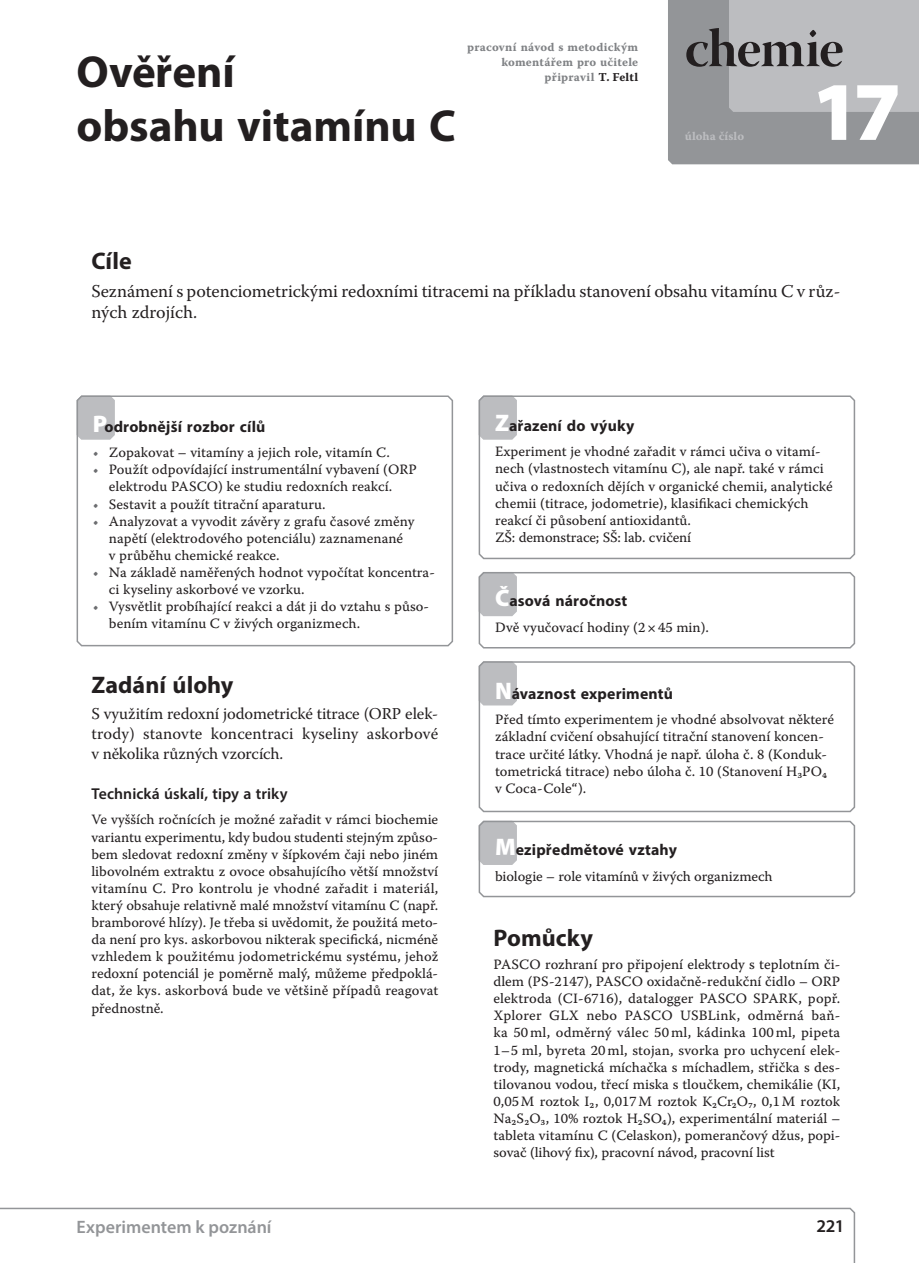
<style>
.page{position:relative;width:919px;height:1263px;background:#fff}
.page>*{position:absolute;margin:0;border:0;box-sizing:border-box;transform-origin:0 0}
.Číslo_úlohy{font:900 84px "Myriad Pro";color:#fff}
.Název_předmětu{font:54px "Warnock Pro Bold Disp";letter-spacing:-.02em;color:#231f20}
.Název_úlohy{font:700 45px/54px "Myriad Pro";color:#231f20}
.Zadání_úlohy-Motivac{font:700 24px "Myriad Pro";letter-spacing:.005em;color:#231f20}
.Cíle_nadpis{font:700 24px "Myriad Pro";color:#231f20}
.Cíle_text{font:18px/21.6px "Warnock Pro";letter-spacing:-.005em;color:#231f20}
.Zápatí_Expoz{font:600 18px "Myriad Pro";color:#939598}
.Zápatí_číslo_strany{font:600 18px "Myriad Pro";color:#231f20}
.Zadání_úlohy-Motivac-2{font:16.5px/19.8px "Warnock Pro";color:#231f20;text-align:justify}
.Úvodní_rámeček_nadpi{font:700 15.75px "Myriad Pro";letter-spacing:.01em;color:#231f20}
.Technická_úskalí_a_s{font:600 15.75px "Myriad Pro";letter-spacing:.005em;color:#231f20}
.Pomůcky_text{font:14.25px/17.1px "Warnock Pro Capt";color:#231f20}
.Technická_úskalí_a_s-2{font:14.25px/17.1px "Warnock Pro Capt";letter-spacing:.005em;color:#231f20;text-align:justify}
.Úvodní_rámeček_text{font:14.25px/17.1px "Warnock Pro Capt";color:#231f20}
.Text_pracovní_návod{font:12px/14.4px "Warnock Pro Bold Capt";letter-spacing:.015em;color:#808285;text-align:right}
.t1{font:12px "Warnock Pro Bold Capt";color:#bcbdc0}
.s1{color:#231f20}
.s2{font-weight:900;font-size:24px;color:#fff}
.s3{color:#6c6d70}
</style>
<div class="page">
<svg style="left:668px;top:0;width:250px;height:164px;background:#a7a8ab"></svg>
<svg style="left:0;top:1207px;width:855px;height:56px"></svg>
<svg style="left:478px;top:395px;width:377px;height:165px"></svg>
<svg style="left:478px;top:572px;width:377px;height:77px"></svg>
<svg style="left:478px;top:661px;width:377px;height:152px"></svg>
<svg style="left:76px;top:395px;width:378px;height:252px"></svg>
<svg style="left:478px;top:820px;width:377px;height:78px"></svg>
<p class="Název_úlohy" style="left:77px;top:43px;width:381px">Ověření<br>obsahu vitamínu C</p>
<p class="Text_pracovní_návod" style="left:467px;top:40px;width:172px">pracovní návod s metodickým komentářem pro učitele</p>
<p class="Text_pracovní_návod" style="left:544px;top:70px;width:95px">připravil <span class="s1">T. Feltl</span></p>
<p class="Název_předmětu" style="left:685px;top:16px;width:160px">chemie</p>
<p class="t1" style="left:685px;top:129px;width:61px">úloha číslo</p>
<p class="Číslo_úlohy" style="left:811px;top:64px;width:91px">17</p>
<p class="Cíle_nadpis" style="left:91px;top:245px;width:42px">Cíle</p>
<p class="Cíle_text" style="left:91px;top:280px;width:750px">Seznámení s potenciometrickými redoxními titracemi na příkladu stanovení obsahu vitamínu C v růz&shy;ných zdrojích.</p>
<p class="Úvodní_rámeček_nadpi" style="left:93px;top:416px;width:174px"><span class="s2">P</span>odrobnější rozbor cílů</p>
<p class="Pomůcky_text" style="left:93px;top:444px;width:298px"><span class="s3">•</span> Zopakovat – vitamíny a jejich role, vitamín C.</p>
<p class="Pomůcky_text" style="left:93px;top:461px;width:325px;text-align:center"><span class="s3">•</span> Použít odpovídající instrumentální vybavení (ORP elektrodu PASCO) ke studiu redoxních reakcí.</p>
<p class="Pomůcky_text" style="left:93px;top:495px;width:234px"><span class="s3">•</span> Sestavit a použít titrační aparaturu.</p>
<p class="Pomůcky_text" style="left:109px;top:512px;width:307px;text-indent:-16px"><span class="s3">•</span> Analyzovat a vyvodit závěry z grafu časové změny napětí (elektrodového potenciálu) zaznamenané<br>v průběhu chemické reakce.</p>
<p class="Pomůcky_text" style="left:109px;top:563px;width:327px;text-indent:-16px"><span class="s3">•</span> Na základě naměřených hodnot vypočítat koncentra&shy;ci kyseliny askorbové ve vzorku.</p>
<p class="Pomůcky_text" style="left:109px;top:598px;width:322px;text-indent:-16px"><span class="s3">•</span> Vysvětlit probíhající reakci a dát ji do vztahu s půso&shy;bením vitamínu C v živých organizmech.</p>
<p class="Zadání_úlohy-Motivac" style="left:91px;top:669px;width:143px">Zadání úlohy</p>
<p class="Zadání_úlohy-Motivac-2" style="left:91px;top:703px;width:348px">S využitím redoxní jodometrické titrace (ORP elek&shy;trody) stanovte koncentraci kyseliny askorbové v několika různých vzorcích.</p>
<p class="Technická_úskalí_a_s" style="left:91px;top:783px;width:198px">Technická úskalí, tipy a triky</p>
<p class="Technická_úskalí_a_s-2" style="left:91px;top:811px;width:348px">Ve vyšších ročnících je možné zařadit v rámci biochemie variantu experimentu, kdy budou studenti stejným způso&shy;bem sledovat redoxní změny v šípkovém čaji nebo jiném libovolném extraktu z ovoce obsahujícího větší množství vitamínu C. Pro kontrolu je vhodné zařadit i materiál, který obsahuje relativně malé množství vitamínu C (např. bramborové hlízy). Je třeba si uvědomit, že použitá meto&shy;da není pro kys. askorbovou nikterak specifická, nicméně vzhledem k použitému jodometrickému systému, jehož redoxní potenciál je poměrně malý, můžeme předpoklá&shy;dat, že kys. askorbová bude ve většině případů reagovat přednostně.</p>
<p class="Zápatí_Expoz" style="left:77px;top:1216px;width:196px">Experimentem k poznání</p>
<p class="Úvodní_rámeček_nadpi" style="left:495px;top:415px;width:141px"><span class="s2">Z</span>ařazení do výuky</p>
<p class="Úvodní_rámeček_text" style="left:495px;top:443px;width:339px">Experiment je vhodné zařadit v rámci učiva o vitamí&shy;nech (vlastnostech vitamínu C), ale např. také v rámci učiva o redoxních dějích v organické chemii, analytické chemii (titrace, jodometrie), klasifikaci chemických reakcí či působení antioxidantů.</p>
<p class="Úvodní_rámeček_text" style="left:495px;top:528px;width:198px">ZŠ: demonstrace; SŠ: lab. cvičení</p>
<p class="Úvodní_rámeček_nadpi" style="left:495px;top:591px;width:134px"><span class="s2">Č</span>asová náročnost</p>
<p class="Úvodní_rámeček_text" style="left:495px;top:618px;width:215px">Dvě vyučovací hodiny (2×45 min).</p>
<p class="Úvodní_rámeček_nadpi" style="left:495px;top:683px;width:179px"><span class="s2">N</span>ávaznost experimentů</p>
<p class="Úvodní_rámeček_text" style="left:495px;top:711px;width:340px">Před tímto experimentem je vhodné absolvovat některé základní cvičení obsahující titrační stanovení koncen&shy;trace určité látky. Vhodná je např. úloha č. 8 (Konduk&shy;tometrická titrace) nebo úloha č. 10 (Stanovení H₃PO₄ v Coca-Cole“).</p>
<p class="Úvodní_rámeček_nadpi" style="left:495px;top:840px;width:183px"><span class="s2">M</span>ezipředmětové vztahy</p>
<p class="Úvodní_rámeček_text" style="left:495px;top:867px;width:279px">biologie – role vitamínů v živých organizmech</p>
<p class="Zadání_úlohy-Motivac" style="left:493px;top:922px;width:101px">Pomůcky</p>
<p class="Pomůcky_text" style="left:493px;top:955px;width:348px;text-align:justify">PASCO rozhraní pro připojení elektrody s teplotním či&shy;dlem (PS-2147), PASCO oxidačně-redukční čidlo – ORP elektroda (CI-6716), datalogger PASCO SPARK, popř.<br>Xplorer GLX nebo PASCO USBLink, odměrná baň&shy;ka 50 ml, odměrný válec 50 ml, kádinka 100 ml, pipeta 1–5 ml, byreta 20 ml, stojan, svorka pro uchycení elek&shy;trody, magnetická míchačka s míchadlem, střička s des&shy;tilovanou vodou, třecí miska s tloučkem, chemikálie (KI, 0,05M roztok I₂, 0,017M roztok K₂Cr₂O₇, 0,1M roztok Na₂S₂O₃, 10% roztok H₂SO₄), experimentální materiál – tableta vitamínu C (Celaskon), pomerančový džus, popi&shy;sovač (lihový fix), pracovní návod, pracovní list</p>
<p class="Zápatí_číslo_strany" style="left:816px;top:1214px;width:29px">221</p>
</div>
